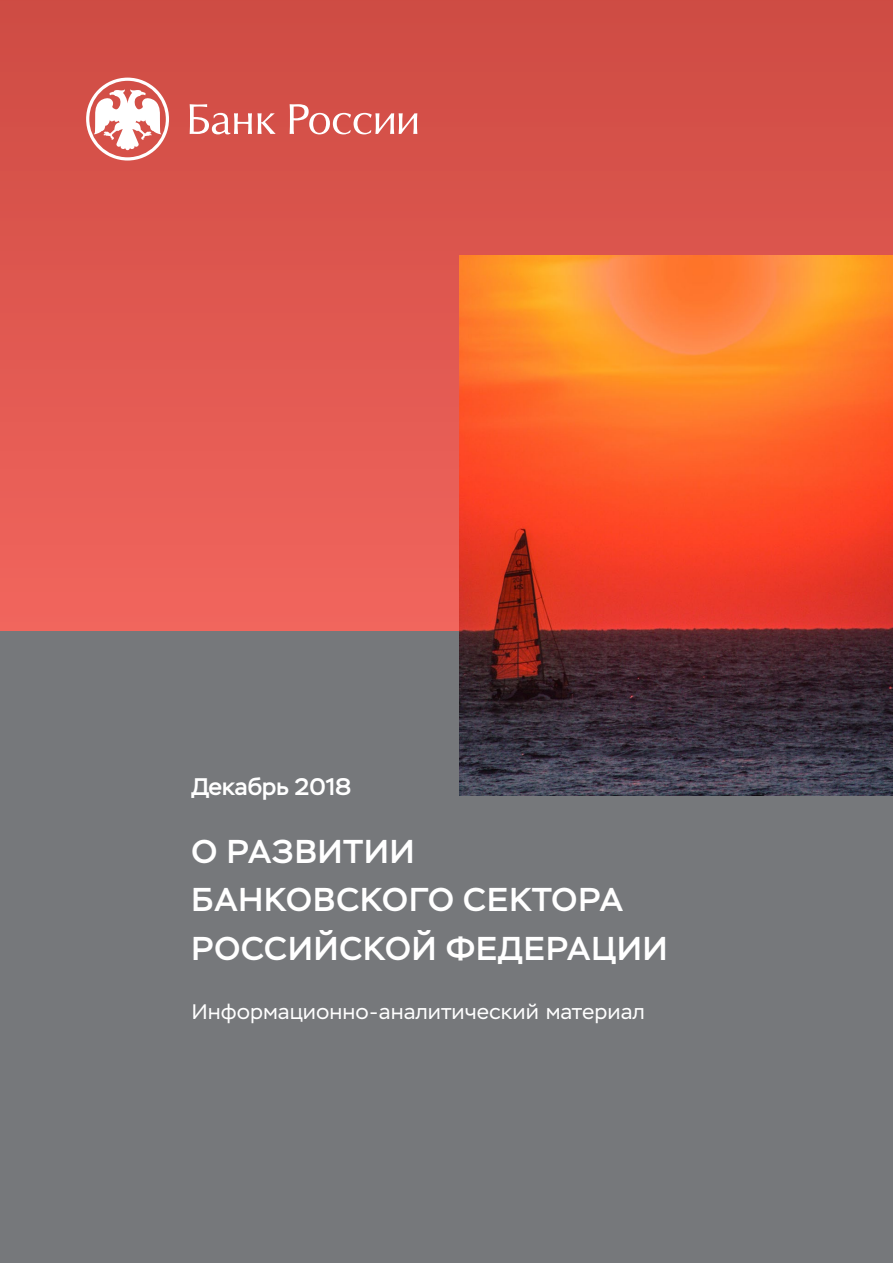
<style>
.page{position:relative;width:893px;height:1263px;background:#fff}
.page>*{position:absolute;margin:0;border:0;box-sizing:border-box;transform-origin:0 0}
.t1{font:500 33px/48px "Stem";letter-spacing:.03em;color:#fff}
.t2{font:500 24px "Stem";color:#fff}
.t3{font:21px "Stem Text";color:#fff}
</style>
<div class="page">
<div style="left:0;top:0;width:893px;height:631px;background:linear-gradient(to bottom,#cd4b43,#f1655d)"></div>
<div style="left:0;top:631px;width:893px;height:632px;background:#76787b"></div>
<svg style="left:86px;top:78px;width:83px;height:83px"></svg>
<svg style="left:190px;top:104px;width:62px;height:30px"></svg>
<svg style="left:258px;top:113px;width:18px;height:21px"></svg>
<svg style="left:290px;top:104px;width:127px;height:30px"></svg>
<img style="left:459px;top:255px;width:434px;height:540px">
<p class="t2" style="left:191px;top:772px;width:162px">Декабрь 2018</p>
<p class="t1" style="left:192px;top:828px;width:473px">О развитии<br>банко вско го секто ра<br>Российской ФедерациИ</p>
<p class="t3" style="left:191px;top:999px;width:455px">Информационно-аналитический материал</p>
</div>
